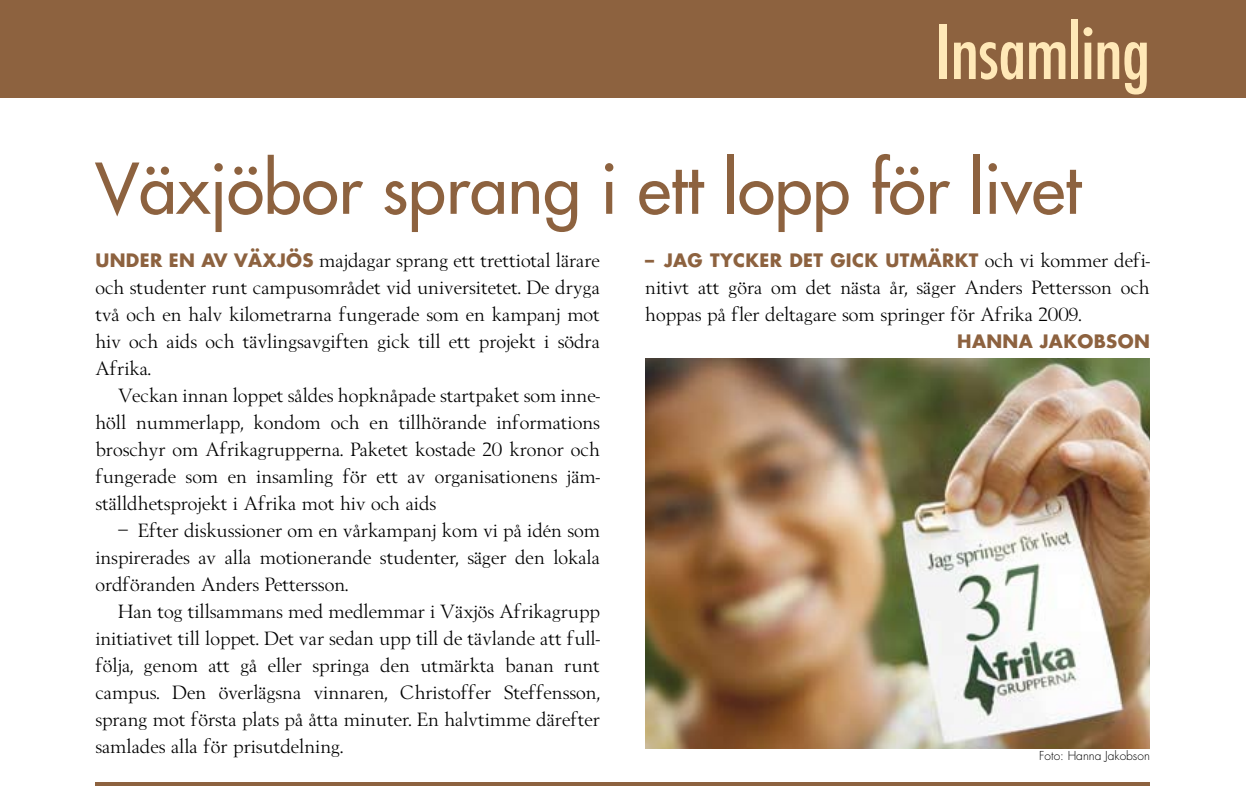
<style>
.page{position:relative;width:1246px;height:786px;background:#fff}
.page>*{position:absolute;margin:0;border:0;box-sizing:border-box;transform-origin:0 0}
.t1{font:condensed 72px "Futura";color:#ffe8b7}
.t2{font:68px "Futura";color:#8d623f}
.t3{font:20px/27px "Berling";color:#000;text-align:justify}
.t4{font:700 18px "Futura";letter-spacing:.02em;color:#8d623f}
.t5{font:300 12px "Futura";color:#000}
.s1{font-family:"Futura";font-weight:700;font-size:18px;color:#8d623f}
.s2{font-family:"Berling";font-weight:400;font-size:20px;color:#000}
</style>
<div class="page">
<div style="left:0;top:0;width:1246px;height:98px;background:#8d623f"></div>
<img style="left:645px;top:358px;width:505px;height:390px">
<hr style="left:95px;top:782px;width:1055px;height:4px;background:#8d623f">
<h1 class="t1" style="left:935px;top:7px;width:216px">Insamling</h1>
<h2 class="t2" style="left:95px;top:144px;width:987px">Växjöbor sprang i ett lopp för livet</h2>
<p class="t3" style="left:95px;top:248px;width:506px"><span class="s1">UNDER EN AV VÄXJÖS</span> majdagar sprang ett trettiotal lärare och studenter runt campusområdet vid universitetet. De dryga två och en halv kilometrarna fungerade som en kampanj mot hiv och aids och tävlingsavgiften gick till ett projekt i södra Afrika.</p>
<p class="t3" style="left:95px;top:383px;width:506px;text-indent:23px">Veckan innan loppet såldes hopknåpade startpaket som inne&shy;höll nummerlapp, kondom och en tillhörande informations broschyr om Afrikagrupperna. Paketet kostade 20 kronor och fungerade som en insamling för ett av organisationens jäm&shy;ställdhetsprojekt i Afrika mot hiv och aids</p>
<p class="t3" style="left:95px;top:518px;width:506px;text-indent:23px">– Efter diskussioner om en vårkampanj kom vi på idén som inspirerades av alla motionerande studenter, säger den lokala ordföranden Anders Pettersson.</p>
<p class="t3" style="left:95px;top:599px;width:506px;text-indent:23px">Han tog tillsammans med medlemmar i Växjös Afrikagrupp initiativet till loppet. Det var sedan upp till de tävlande att full&shy;följa, genom att gå eller springa den utmärkta banan runt campus. Den överlägsna vinnaren, Christoffer Steffensson, sprang mot första plats på åtta minuter. En halvtimme därefter samlades alla för prisutdelning.</p>
<p class="t4" style="left:645px;top:247px;width:506px">– JAG TYCKER DET G ICK UTMÄRKT <span class="s2">och vi kommer defi-</span></p>
<p class="t3" style="left:645px;top:275px;width:506px">nitivt att göra om det nästa år, säger Anders Pettersson och hoppas på fler deltagare som springer för Afrika 2009.</p>
<p class="t4" style="left:957px;top:328px;width:194px">HANNA JAKOBSON</p>
<p class="t5" style="left:1039px;top:748px;width:112px">Foto: Hanna Jakobson</p>
</div>
